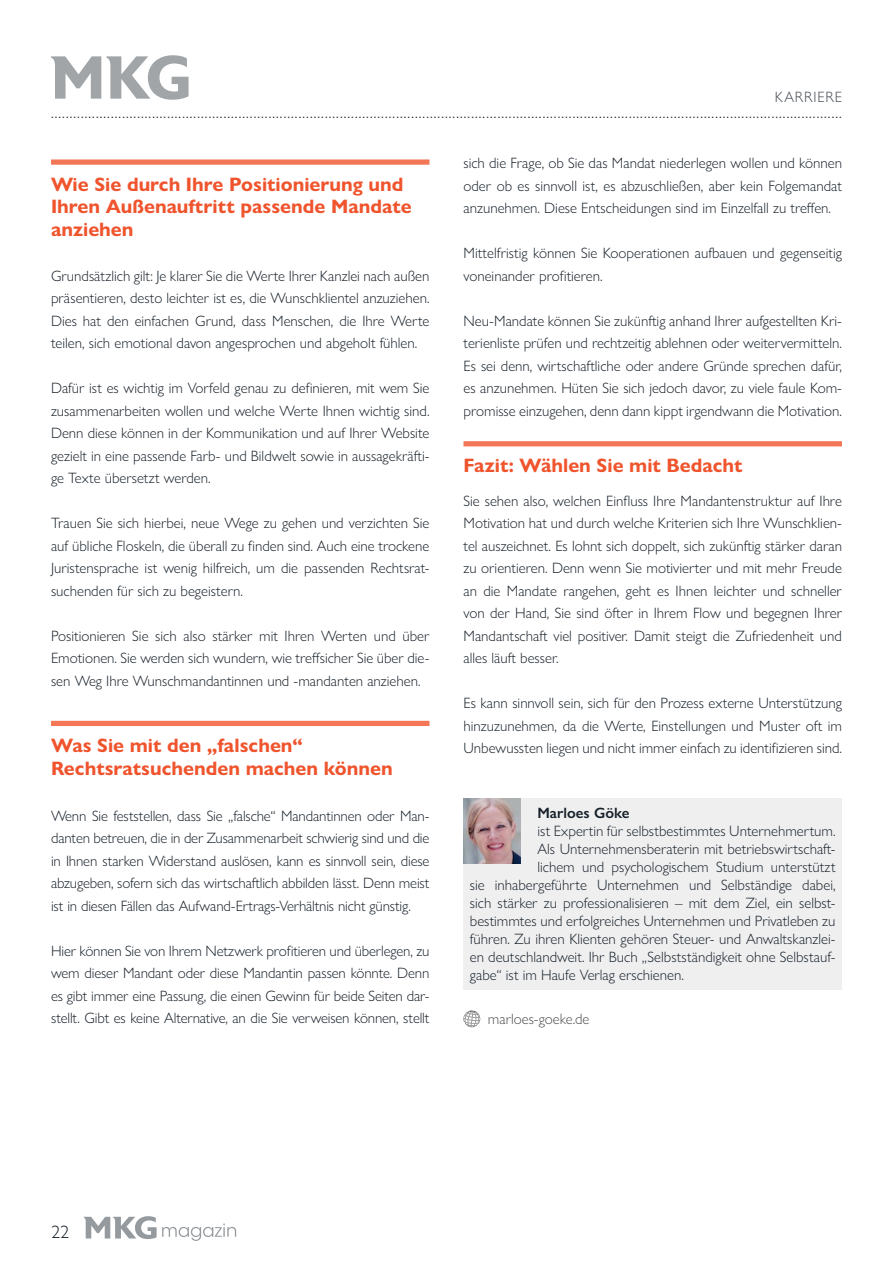
<style>
.page{position:relative;width:893px;height:1263px;background:#fff}
.page>*{position:absolute;margin:0;border:0;box-sizing:border-box;transform-origin:0 0}
.t1{font:700 19.5px/22.5px "Gill Sans Nova";color:#f0542d}
.t2{font:300 18px "Gill Sans Nova";color:#151f28}
.t3{font:300 15px/22.5px "Gill Sans Nova";color:#151f28;text-align:justify}
.t4{font:300 15px "Gill Sans Nova";color:#4d4d4d}
.t5{font:600 15px "Gill Sans Nova";color:#151f28}
.t6{font:300 15px "Gill Sans Nova";letter-spacing:.05em;color:#444b53}
.t7{font:13.5px "Gill Sans Nova";color:#151f28}
</style>
<div class="page">
<svg style="left:84px;top:1216px;width:152px;height:25px"></svg>
<svg style="left:51px;top:55px;width:138px;height:45px"></svg>
<div style="left:51px;top:159px;width:378px;height:6px;background:#f37657"></div>
<div style="left:51px;top:721px;width:378px;height:5px;background:#f37657"></div>
<div style="left:463px;top:441px;width:379px;height:5px;background:#f37657"></div>
<div style="left:463px;top:798px;width:379px;height:192px;background:#efeff0"></div>
<img style="left:463px;top:798px;width:57px;height:66px">
<svg style="left:463px;top:1010px;width:17px;height:17px"></svg>
<p class="t6" style="left:775px;top:88px;width:69px">KARRIERE</p>
<p class="t7" style="left:51px;top:105px;width:792px">...................................................................................................................................................................................................................</p>
<h1 class="t1" style="left:51px;top:173px;width:362px">Wie Sie durch Ihre Positionierung und<br>Ihren Außenauftritt passende Mandate anziehen</h1>
<p class="t3" style="left:51px;top:264px;width:380px">Grundsätzlich gilt: Je klarer Sie die Werte Ihrer Kanzlei nach außen präsentieren, desto leichter ist es, die Wunschklientel anzuziehen.<br>Dies hat den einfachen Grund, dass Menschen, die Ihre Werte teilen, sich emotional davon angesprochen und abgeholt fühlen.</p>
<p class="t3" style="left:51px;top:377px;width:380px">Dafür ist es wichtig im Vorfeld genau zu definieren, mit wem Sie zusammenarbeiten wollen und welche Werte Ihnen wichtig sind.<br>Denn diese können in der Kommunikation und auf Ihrer Website gezielt in eine passende Farb- und Bildwelt sowie in aussagekräfti&shy;ge Texte übersetzt werden.</p>
<p class="t3" style="left:51px;top:512px;width:380px">Trauen Sie sich hierbei, neue Wege zu gehen und verzichten Sie auf übliche Floskeln, die überall zu finden sind. Auch eine trockene Juristensprache ist wenig hilfreich, um die passenden Rechtsrat&shy;suchenden für sich zu begeistern.</p>
<p class="t3" style="left:51px;top:624px;width:380px">Positionieren Sie sich also stärker mit Ihren Werten und über Emotionen. Sie werden sich wundern, wie treffsicher Sie über die&shy;sen Weg Ihre Wunschmandantinnen und -mandanten anziehen.</p>
<h1 class="t1" style="left:51px;top:734px;width:343px">Was Sie mit den „falschen“<br>Rechtsratsuchenden machen können</h1>
<p class="t3" style="left:51px;top:804px;width:380px">Wenn Sie feststellen, dass Sie „falsche“ Mandantinnen oder Man&shy;danten betreuen, die in der Zusammenarbeit schwierig sind und die in Ihnen starken Widerstand auslösen, kann es sinnvoll sein, diese abzugeben, sofern sich das wirtschaftlich abbilden lässt. Denn meist ist in diesen Fällen das Aufwand-Ertrags-Verhältnis nicht günstig.</p>
<p class="t3" style="left:51px;top:939px;width:380px">Hier können Sie von Ihrem Netzwerk profitieren und überlegen, zu wem dieser Mandant oder diese Mandantin passen könnte. Denn es gibt immer eine Passung, die einen Gewinn für beide Seiten dar&shy;stellt. Gibt es keine Alternative, an die Sie verweisen können, stellt</p>
<p class="t3" style="left:463px;top:152px;width:380px">sich die Frage, ob Sie das Mandat niederlegen wollen und können oder ob es sinnvoll ist, es abzuschließen, aber kein Folgemandat anzunehmen. Diese Entscheidungen sind im Einzelfall zu treffen.</p>
<p class="t3" style="left:463px;top:242px;width:380px">Mittelfristig können Sie Kooperationen aufbauen und gegenseitig voneinander profitieren.</p>
<p class="t3" style="left:463px;top:309px;width:380px">Neu-Mandate können Sie zukünftig anhand Ihrer aufgestellten Kri&shy;terienliste prüfen und rechtzeitig ablehnen oder weitervermitteln.<br>Es sei denn, wirtschaftliche oder andere Gründe sprechen dafür, es anzunehmen. Hüten Sie sich jedoch davor, zu viele faule Kom&shy;promisse einzugehen, denn dann kippt irgendwann die Motivation.</p>
<h1 class="t1" style="left:463px;top:454px;width:281px">Fazit: Wählen Sie mit Bedacht</h1>
<p class="t3" style="left:463px;top:489px;width:380px">Sie sehen also, welchen Einfluss Ihre Mandantenstruktur auf Ihre Motivation hat und durch welche Kriterien sich Ihre Wunschklien&shy;tel auszeichnet. Es lohnt sich doppelt, sich zukünftig stärker daran zu orientieren. Denn wenn Sie motivierter und mit mehr Freude an die Mandate rangehen, geht es Ihnen leichter und schneller von der Hand, Sie sind öfter in Ihrem Flow und begegnen Ihrer Mandantschaft viel positiver. Damit steigt die Zufriedenheit und alles läuft besser.</p>
<p class="t3" style="left:463px;top:692px;width:380px">Es kann sinnvoll sein, sich für den Prozess externe Unterstützung hinzuzunehmen, da die Werte, Einstellungen und Muster oft im Unbewussten liegen und nicht immer einfach zu identifizieren sind.</p>
<p class="t5" style="left:537px;top:803px;width:94px">Marloes Göke</p>
<p class="t3" style="left:537px;top:819px;width:300px">ist Expertin für selbstbestimmtes Unternehmertum.</p>
<p class="t3" style="left:537px;top:837px;width:300px">Als Unternehmensberaterin mit betriebswirtschaft-</p>
<p class="t3" style="left:537px;top:855px;width:300px">lichem und psychologischem Studium unterstützt</p>
<p class="t3" style="left:470px;top:873px;width:367px">sie inhabergeführte Unternehmen und Selbständige dabei,</p>
<p class="t3" style="left:470px;top:891px;width:367px">sich stärker zu professionalisieren – mit dem Ziel, ein selbst-</p>
<p class="t3" style="left:470px;top:909px;width:367px">bestimmtes und erfolgreiches Unternehmen und Privatleben zu</p>
<p class="t3" style="left:470px;top:927px;width:367px">führen. Zu ihren Klienten gehören Steuer- und Anwaltskanzlei-</p>
<p class="t3" style="left:470px;top:945px;width:367px">en deutschlandweit. Ihr Buch „Selbstständigkeit ohne Selbstauf-</p>
<p class="t3" style="left:470px;top:963px;width:216px">gabe“ ist im Haufe Verlag erschienen.</p>
<p class="t4" style="left:488px;top:1010px;width:103px">marloes-goeke.de</p>
<p class="t2" style="left:51px;top:1221px;width:19px">22</p>
</div>
